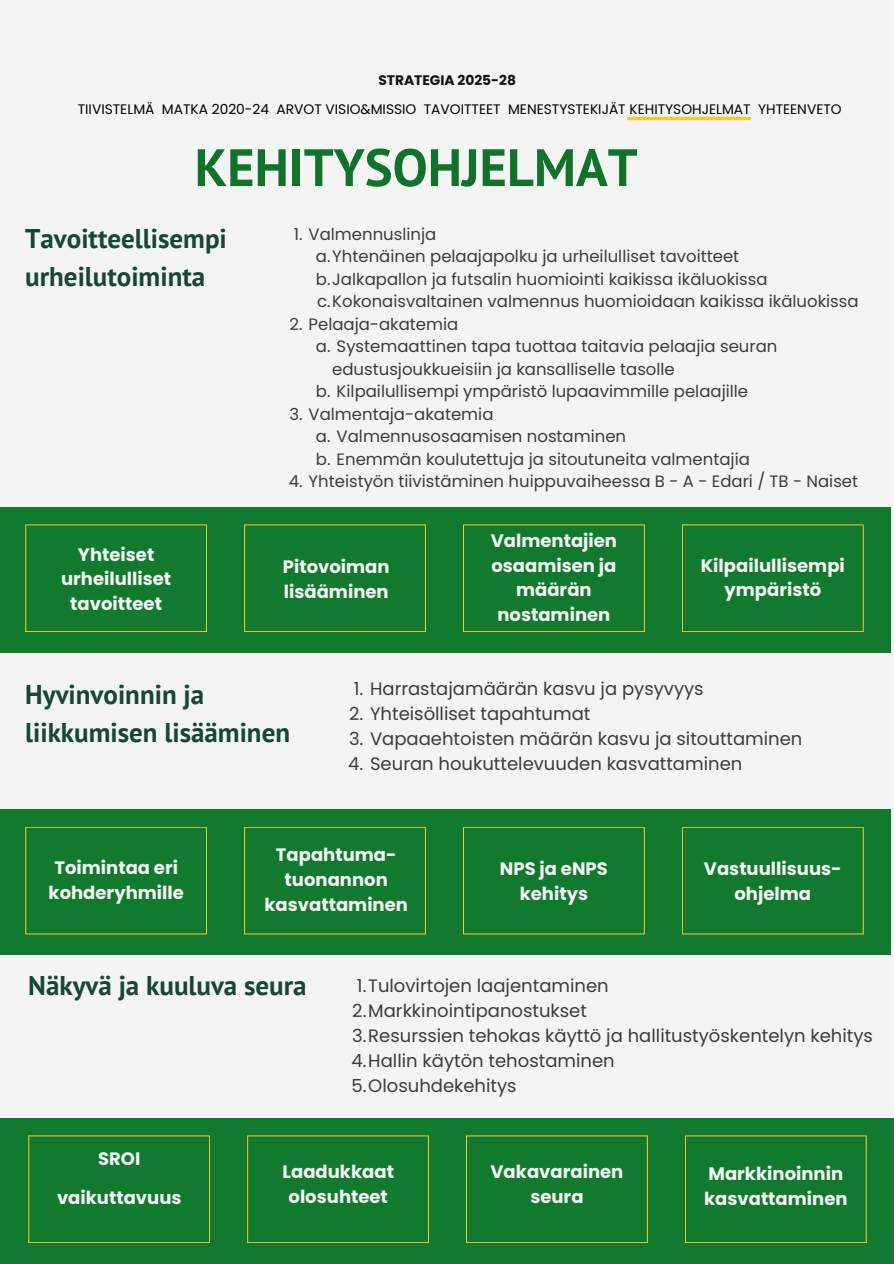
<style>
.page{position:relative;width:894px;height:1264px;background:#fff}
.page>*{position:absolute;margin:0;border:0;box-sizing:border-box;transform-origin:0 0}
.t1{font:700 52.5px "PT Sans";color:#107329}
.t2{font:700 27px/37.2px "PT Sans";color:#154734}
.t3{font:700 18px/24.8px "Poppins";color:#f4f4f4;text-align:center}
.t4{font:18px "Poppins";color:#3d3c3a}
.t5{font:16.5px/22.5px "Poppins";color:#3d3c3a}
.t6{font:13.8px "Poppins";color:#000}
.t7{font:700 13.8px "Poppins";color:#121212}
</style>
<div class="page">
<div style="left:0;top:0;width:893px;height:1263px;background:#f4f4f4"></div>
<div style="left:0;top:507px;width:890px;height:145px;background:#127a2f"></div>
<svg style="left:244px;top:524px;width:182px;height:108px"></svg>
<svg style="left:682px;top:524px;width:181px;height:108px"></svg>
<svg style="left:25px;top:524px;width:182px;height:108px"></svg>
<svg style="left:463px;top:524px;width:181px;height:108px"></svg>
<hr style="left:627px;top:117px;width:123px;height:3px;background:#ffc72c">
<div style="left:0;top:809px;width:890px;height:145px;background:#127a2f"></div>
<svg style="left:244px;top:827px;width:182px;height:107px"></svg>
<svg style="left:682px;top:827px;width:181px;height:107px"></svg>
<svg style="left:25px;top:827px;width:182px;height:107px"></svg>
<svg style="left:463px;top:827px;width:181px;height:107px"></svg>
<div style="left:1px;top:1117px;width:892px;height:146px;background:#127a2f"></div>
<svg style="left:247px;top:1135px;width:182px;height:108px"></svg>
<svg style="left:685px;top:1135px;width:181px;height:108px"></svg>
<svg style="left:28px;top:1135px;width:182px;height:108px"></svg>
<svg style="left:466px;top:1135px;width:181px;height:108px"></svg>
<h4 class="t7" style="left:378px;top:71px;width:139px">STRATEGIA 2025-28</h4>
<h4 class="t6" style="left:78px;top:100px;width:765px">TIIVISTELMÄ MATKA 2020-24 ARVOT VISIO&amp;MISSIO TAVOITTEET MENESTYSTEKIJÄT KEHITYSOHJELMAT YHTEENVETO</h4>
<p class="t1" style="left:194px;top:133px;width:444px">KEHITYSOHJELMAT</p>
<p class="t2" style="left:25px;top:220px;width:203px">Tavoitteellisempi urheilutoiminta</p>
<p class="t5" style="left:294px;top:222px;width:144px">1. Valmennuslinja</p>
<p class="t5" style="left:316px;top:245px;width:424px">a.Yhtenäinen pelaajapolku ja urheilulliset tavoitteet</p>
<p class="t5" style="left:316px;top:267px;width:453px">b.Jalkapallon ja futsalin huomiointi kaikissa ikäluokissa</p>
<p class="t5" style="left:317px;top:290px;width:543px">c.Kokonaisvaltainen valmennus huomioidaan kaikissa ikäluokissa</p>
<p class="t5" style="left:289px;top:312px;width:170px">2. Pelaaja-akatemia</p>
<p class="t5" style="left:332px;top:335px;width:446px;text-indent:-16px">a. Systemaattinen tapa tuottaa taitavia pelaajia seuran edustusjoukkueisiin ja kansalliselle tasolle</p>
<p class="t5" style="left:316px;top:380px;width:433px">b. Kilpailullisempi ympäristö lupaavimmille pelaajille</p>
<p class="t5" style="left:289px;top:402px;width:206px">3. Valmentaja-akatemia</p>
<p class="t5" style="left:316px;top:425px;width:311px">a. Valmennusosaamisen nostaminen</p>
<h4 class="t5" style="left:316px;top:447px;width:435px">b. Enemmän koulutettuja ja sitoutuneita valmentajia</h4>
<h4 class="t5" style="left:288px;top:470px;width:571px">4. Yhteistyön tiivistäminen huippuvaiheessa B - A - Edari / TB - Naiset</h4>
<p class="t3" style="left:61px;top:542px;width:112px">Yhteiset urheilulliset tavoitteet</p>
<h6 class="t3" style="left:283px;top:554px;width:108px;text-align:left">Pitovoiman lisääminen</h6>
<h1 class="t3" style="left:490px;top:528px;width:128px">Valmentajien osaamisen ja määrän nostaminen</h1>
<h2 class="t3" style="left:700px;top:553px;width:146px">Kilpailullisempi ympäristö</h2>
<h4 class="t2" style="left:25px;top:675px;width:266px">Hyvinvoinnin ja liikkumisen lisääminen</h4>
<h2 class="t4" style="left:354px;top:676px;width:351px">1. Harrastajamäärän kasvu ja pysyvyys</h2>
<p class="t4" style="left:349px;top:701px;width:242px">2. Yhteisölliset tapahtumat</p>
<p class="t4" style="left:349px;top:725px;width:455px">3. Vapaaehtoisten määrän kasvu ja sitouttaminen</p>
<p class="t4" style="left:348px;top:750px;width:395px">4. Seuran houkuttelevuuden kasvattaminen</p>
<p class="t3" style="left:264px;top:842px;width:145px">Tapahtuma&shy;tuonannon kasvattaminen</p>
<h4 class="t3" style="left:49px;top:855px;width:137px">Toimintaa eri kohderyhmille</h4>
<h4 class="t3" style="left:500px;top:856px;width:109px">NPS ja eNPS kehitys</h4>
<h4 class="t3" style="left:703px;top:856px;width:139px">Vastuullisuus&shy;ohjelma</h4>
<h4 class="t2" style="left:28px;top:966px;width:280px">Näkyvä ja kuuluva seura</h4>
<h2 class="t4" style="left:357px;top:973px;width:253px">1.Tulovirtojen laajentaminen</h2>
<p class="t4" style="left:352px;top:998px;width:236px">2.Markkinointipanostukset</p>
<p class="t4" style="left:352px;top:1023px;width:522px">3.Resurssien tehokas käyttö ja hallitustyöskentelyn kehitys</p>
<p class="t4" style="left:351px;top:1047px;width:265px">4.Hallin käytön tehostaminen</p>
<p class="t4" style="left:351px;top:1072px;width:167px">5.Olosuhdekehitys</p>
<h4 class="t3" style="left:98px;top:1146px;width:44px">SROI</h4>
<p class="t3" style="left:282px;top:1159px;width:113px">Laadukkaat</p>
<h3 class="t3" style="left:57px;top:1184px;width:126px">vaikuttavuus</h3>
<p class="t3" style="left:288px;top:1184px;width:101px">olosuhteet</p>
<h4 class="t3" style="left:490px;top:1159px;width:134px">Vakavarainen seura</h4>
<h4 class="t3" style="left:703px;top:1161px;width:145px;text-align:left">Markkinoinnin kasvattaminen</h4>
</div>
